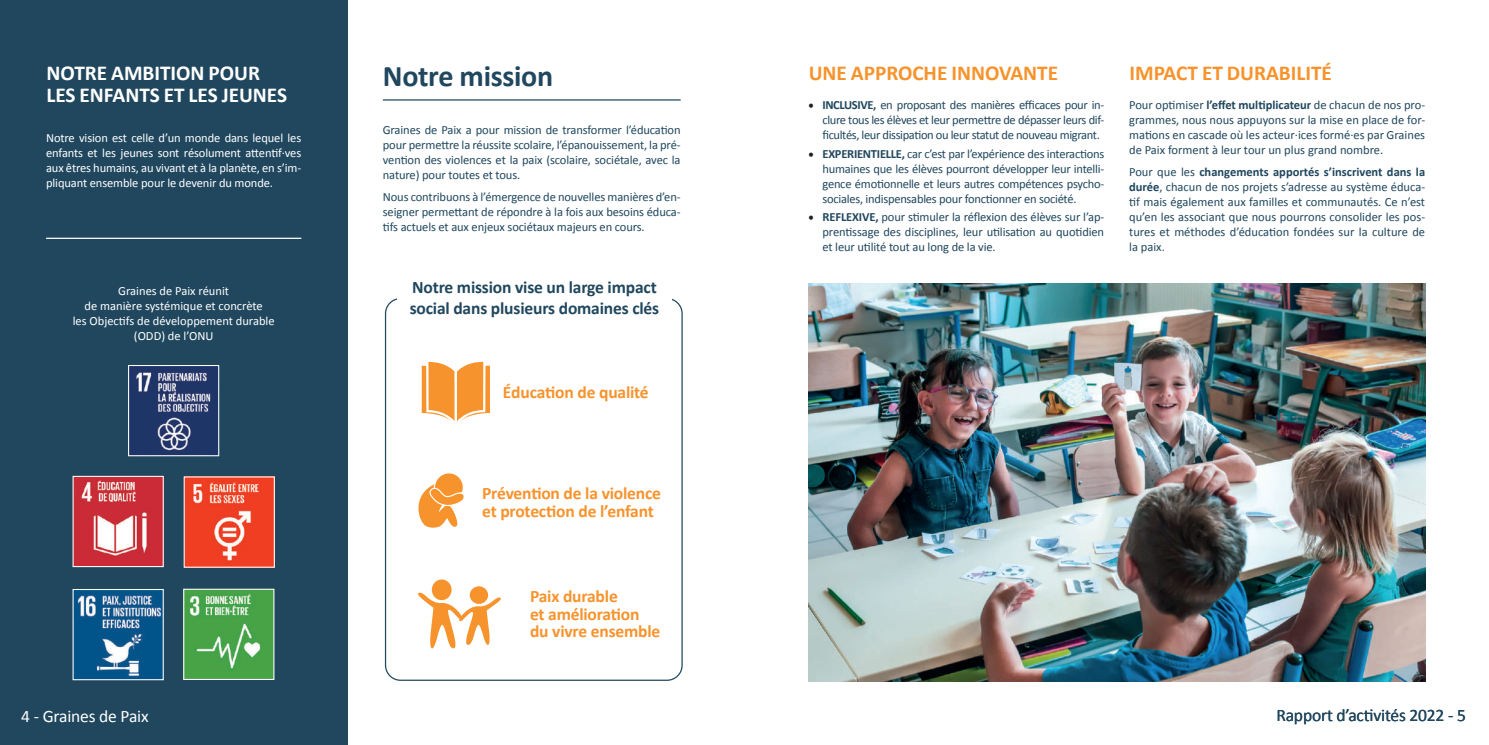
<style>
.page{position:relative;width:1489px;height:745px;background:#fff}
.page>*{position:absolute;margin:0;border:0;box-sizing:border-box;transform-origin:0 0}
.t1{font:700 30px "Calibri";letter-spacing:-.01em;color:#20475e}
.t2{font:700 21.25px/22.5px "Calibri";color:#fff}
.t3{font:700 21.25px "Calibri";color:#f7932c}
.t4{font:700 17.5px/17.5px "Calibri";letter-spacing:-.01em;color:#f7932c}
.t5{font:700 17.5px/21px "Calibri";letter-spacing:-.01em;color:#20475e}
.t6{font:17.5px "Calibri";letter-spacing:-.01em;color:#20475e}
.t7{font:17.5px "Calibri";letter-spacing:-.01em;color:#fff}
.t8{font:12.5px/15px "Calibri";letter-spacing:-.01em;color:#20475e;text-align:justify}
.t9{font:12.5px/15px "Calibri";letter-spacing:-.005em;color:#fff;text-align:justify}
.s1{font-family:"Minion Pro";font-weight:700;font-size:15px;color:#231f20}
.s2{font-weight:700}
</style>
<div class="page">
<div style="left:0;top:0;width:347px;height:744px;background:#20475e"></div>
<img style="left:130px;top:367px;width:87px;height:87px">
<div style="left:128px;top:365px;width:91px;height:91px;border:1px solid #fff"></div>
<img style="left:75px;top:477px;width:87px;height:87px">
<div style="left:73px;top:475px;width:91px;height:91px;border:1px solid #fff"></div>
<img style="left:75px;top:590px;width:87px;height:87px">
<div style="left:73px;top:588px;width:91px;height:91px;border:1px solid #fff"></div>
<img style="left:186px;top:478px;width:87px;height:87px">
<div style="left:184px;top:476px;width:91px;height:91px;border:1px solid #fff"></div>
<img style="left:185px;top:590px;width:87px;height:87px">
<div style="left:183px;top:588px;width:91px;height:91px;border:1px solid #fff"></div>
<hr style="left:46px;top:237px;width:255px;height:2px;background:#fff">
<svg style="left:421px;top:361px;width:69px;height:61px"></svg>
<svg style="left:418px;top:473px;width:46px;height:55px"></svg>
<div style="left:432px;top:579px;width:19px;height:20px;background:#f7932c;border-radius:50%"></div>
<svg style="left:469px;top:586px;width:19px;height:17px"></svg>
<svg style="left:418px;top:589px;width:83px;height:59px"></svg>
<img style="left:808px;top:283px;width:616px;height:397px">
<hr style="left:383px;top:99px;width:297px;height:1px;background:#20475e">
<h2 class="t2" style="left:46px;top:60px;width:242px">NOTRE AMBITION POUR<br>LES ENFANTS ET LES JEUNES</h2>
<p class="t9" style="left:46px;top:130px;width:257px">Notre vision est celle d’un monde dans lequel les enfants et les jeunes sont résolument attentif·ves aux êtres humains, au vivant et à la planète, en s’im&shy;pliquant ensemble pour le devenir du monde.</p>
<p class="t9" style="left:73px;top:283px;width:203px;text-align:center">Graines de Paix réunit<br>de manière systémique et concrète<br>les Objectifs de développement durable (ODD) de l’ONU</p>
<h3 class="t7" style="left:21px;top:705px;width:129px">4 - Graines de Paix</h3>
<h1 class="t1" style="left:383px;top:58px;width:172px">Notre mission</h1>
<p class="t8" style="left:383px;top:121px;width:299px">Graines de Paix a pour mission de transformer l’éducation pour permettre la réussite scolaire, l’épanouissement, la pré&shy;vention des violences et la paix (scolaire, sociétale, avec la nature) pour toutes et tous.</p>
<p class="t8" style="left:383px;top:188px;width:299px">Nous contribuons à l’émergence de nouvelles manières d’en&shy;seigner permettant de répondre à la fois aux besoins éduca&shy;tifs actuels et aux enjeux sociétaux majeurs en cours.</p>
<h3 class="t5" style="left:409px;top:276px;width:251px">Notre mission vise un large impact social dans plusieurs domaines clés</h3>
<h3 class="t4" style="left:503px;top:382px;width:147px">Éducation de qualité</h3>
<h3 class="t4" style="left:482px;top:483px;width:180px">Prévention de la violence et protection de l’enfant</h3>
<h3 class="t4" style="left:530px;top:586px;width:132px">Paix durable<br>et amélioration du vivre ensemble</h3>
<h2 class="t3" style="left:808px;top:59px;width:251px">UNE APPROCHE INNOVANTE</h2>
<p class="t8" style="left:822px;top:97px;width:283px;text-indent:-14px"><span class="s1">•</span> <span class="s2">INCLUSIVE,</span> en proposant des manières efficaces pour in&shy;clure tous les élèves et leur permettre de dépasser leurs dif&shy;ficultés, leur dissipation ou leur statut de nouveau migrant.</p>
<p class="t8" style="left:822px;top:145px;width:283px;text-indent:-14px"><span class="s1">•</span> <span class="s2">EXPERIENTIELLE,</span> car c’est par l’expérience des interactions humaines que les élèves pourront développer leur intelli&shy;gence émotionnelle et leurs autres compétences psycho&shy;sociales, indispensables pour fonctionner en société.</p>
<p class="t8" style="left:822px;top:209px;width:283px;text-indent:-14px"><span class="s1">•</span> <span class="s2">REFLEXIVE,</span> pour stimuler la réflexion des élèves sur l’ap&shy;prentissage des disciplines, leur utilisation au quotidien et leur utilité tout au long de la vie.</p>
<h2 class="t3" style="left:1129px;top:59px;width:204px">IMPACT ET DURABILITÉ</h2>
<p class="t8" style="left:1129px;top:97px;width:297px">Pour optimiser <span class="s2">l’effet multiplicateur</span> de chacun de nos pro&shy;grammes, nous nous appuyons sur la mise en place de for&shy;mations en cascade où les acteur·ices formé·es par Graines de Paix forment à leur tour un plus grand nombre.</p>
<p class="t8" style="left:1129px;top:164px;width:297px">Pour que les <span class="s2">changements apportés s’inscrivent dans la durée</span>, chacun de nos projets s’adresse au système éduca&shy;tif mais également aux familles et communautés. Ce n’est qu’en les associant que nous pourrons consolider les pos&shy;tures et méthodes d’éducation fondées sur la culture de la paix.</p>
<h3 class="t6" style="left:1276px;top:704px;width:191px">Rapport d’activités 2022 - 5</h3>
</div>
